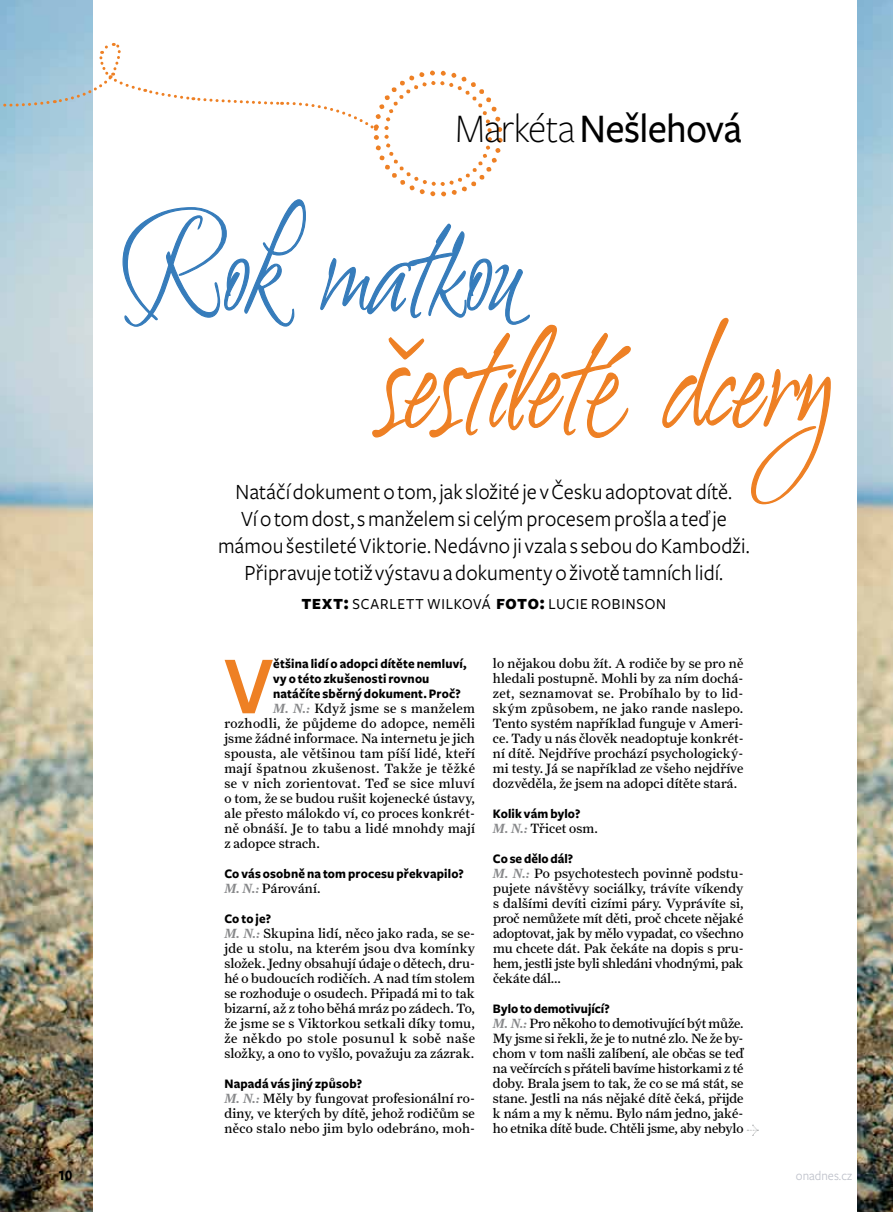
<style>
.page{position:relative;width:893px;height:1212px;background:#fff}
.page>*{position:absolute;margin:0;border:0;box-sizing:border-box;transform-origin:0 0}
.t1{font:161.25px "Ambiance BT";letter-spacing:-.01em;color:#ee8024;scale:.79 1}
.t2{font:148.65px "Ambiance BT";letter-spacing:-.01em;color:#367cbb;scale:.79 1}
.t3{font:600 85.5px "Freight Sans CE";color:#ee8024;scale:.95 1}
.t4{font:500 42px "Freight Sans CE";letter-spacing:-.015em;color:#000;scale:.95 1}
.t5{font:22.5px/27px "Freight Sans CE";letter-spacing:.005em;color:#000;text-align:center;scale:.95 1}
.t6{font:21px "Freight Sans SCCE";letter-spacing:.005em;color:#000;scale:.95 1}
.t7{font:700 15px "Freight Sans SCCE";color:#000;scale:.95 1}
.t8{font:13.5px/15px "Farnham Text CE";letter-spacing:.01em;color:#000;text-align:justify}
.t9{font:700 13.5px/15px "Freight Sans CE";letter-spacing:.01em;color:#000;scale:.95 1}
.t10{font:13.5px "Freight Sans CE";color:#bec1ca;scale:.95 1}
.s1{font-weight:300}
.s2{font-weight:700}
.s3{font-weight:600;font-style:italic;font-size:13.35px;color:#87888a}
</style>
<div class="page">
<img style="left:857px;top:0;width:36px;height:1212px">
<img style="left:0;top:439px;width:93px;height:773px">
<svg style="left:0;top:0;width:631px;height:439px"></svg>
<svg style="left:662px;top:317px;width:169px;height:188px"></svg>
<svg style="left:747px;top:1124px;width:11px;height:12px"></svg>
<p class="t7" style="left:58px;top:1167px;width:16px">10</p>
<h3 class="t4" style="left:455px;top:104px;width:303px"><span class="s1">Markéta</span> Nešlehová</h3>
<h2 class="t2" style="left:118px;top:167px;width:518px">Rok matkou</h2>
<h1 class="t1" style="left:383px;top:271px;width:575px">šestileté dcery</h1>
<p class="t5" style="left:218px;top:478px;width:561px">Natáčí dokument otom, jak složité je vČesku adoptovat dítě.<br>Ví otom dost, s manželem si celým procesem prošla a teď je mámou šestileté Viktorie. Nedávno ji vzala s sebou do Kambodži.<br>Připravuje totiž výstavu a dokumenty oživotě tamních lidí.</p>
<h3 class="t6" style="left:302px;top:590px;width:385px"><span class="s2">text:</span> scarlett wilková <span class="s2">foto:</span> lucie robinson</h3>
<h3 class="t3" style="left:224px;top:636px;width:53px">V</h3>
<p class="t9" style="left:273px;top:657px;width:205px">ětšina lidí o adopci dítěte nemluví, vy o této zkušenosti rovnou natáčíte sběrný dokument. Proč?</p>
<p class="t8" style="left:224px;top:701px;width:252px;text-indent:49px"><span class="s3">M. N.:</span> Když jsme se s manželem rozhodli, že půjdeme do adopce, neměli jsme žádné informace. Na internetu je jich spousta, ale většinou tam píší lidé, kteří mají špatnou zkušenost. Takže je těžké se v nich zorientovat. Teď se sice mluví o tom, že se budou rušit kojenecké ústavy, ale přesto málokdo ví, co proces konkrét&shy;ně obnáší. Je to tabu a lidé mnohdy mají z adopce strach.</p>
<p class="t9" style="left:224px;top:867px;width:253px">Co vás osobně na tom procesu překvapilo?</p>
<p class="t8" style="left:224px;top:881px;width:98px"><span class="s3">M. N.:</span> Párování.</p>
<p class="t9" style="left:224px;top:912px;width:51px">Co to je?</p>
<p class="t8" style="left:224px;top:926px;width:252px"><span class="s3">M. N.:</span> Skupina lidí, něco jako rada, se se&shy;jde u stolu, na kterém jsou dva komínky složek. Jedny obsahují údaje o dětech, dru&shy;hé o budoucích rodičích. A nad tím stolem se rozhoduje o osudech. Připadá mi to tak bizarní, až z toho běhá mráz po zádech. To, že jsme se s Viktorkou setkali díky tomu, že někdo po stole posunul k sobě naše složky, a ono to vyšlo, považuju za zázrak.</p>
<p class="t9" style="left:224px;top:1077px;width:146px">Napadá vás jiný způsob?</p>
<p class="t8" style="left:224px;top:1091px;width:252px"><span class="s3">M. N.:</span> Měly by fungovat profesionální ro&shy;diny, ve kterých by dítě, jehož rodičům se něco stalo nebo jim bylo odebráno, moh-</p>
<p class="t8" style="left:493px;top:656px;width:252px">lo nějakou dobu žít. A rodiče by se pro ně hledali postupně. Mohli by za ním dochá&shy;zet, seznamovat se. Probíhalo by to lid&shy;ským způsobem, ne jako rande naslepo.<br>Tento systém například funguje v Ameri&shy;ce. Tady u nás člověk neadoptuje konkrét&shy;ní dítě. Nejdříve prochází psychologický&shy;mi testy. Já se například ze všeho nejdříve dozvěděla, že jsem na adopci dítěte stará.</p>
<p class="t9" style="left:493px;top:807px;width:94px">Kolik vám bylo?</p>
<p class="t8" style="left:493px;top:821px;width:107px"><span class="s3">M. N.:</span> Třicet osm.</p>
<p class="t9" style="left:493px;top:852px;width:86px">Co se dělo dál?</p>
<p class="t8" style="left:493px;top:866px;width:252px"><span class="s3">M. N.:</span> Po psychotestech povinně podstu&shy;pujete návštěvy sociálky, trávíte víkendy s dalšími devíti cizími páry. Vyprávíte si, proč nemůžete mít děti, proč chcete nějaké adoptovat, jak by mělo vypadat, co všechno mu chcete dát. Pak čekáte na dopis s pru&shy;hem, jestli jste byli shledáni vhodnými, pak čekáte dál...</p>
<p class="t9" style="left:493px;top:1002px;width:124px">Bylo to demotivující?</p>
<p class="t8" style="left:493px;top:1016px;width:252px"><span class="s3">M. N.:</span> Pro někoho to demotivující být může.<br>My jsme si řekli, že je to nutné zlo. Ne že by&shy;chom v tom našli zalíbení, ale občas se teď na večírcích s přáteli bavíme historkami z té doby. Brala jsem to tak, že co se má stát, se stane. Jestli na nás nějaké dítě čeká, přijde k nám a my k němu. Bylo nám jedno, jaké&shy;ho etnika dítě bude. Chtěli jsme, aby nebylo</p>
<p class="t10" style="left:796px;top:1167px;width:61px">onadnes.cz</p>
</div>
